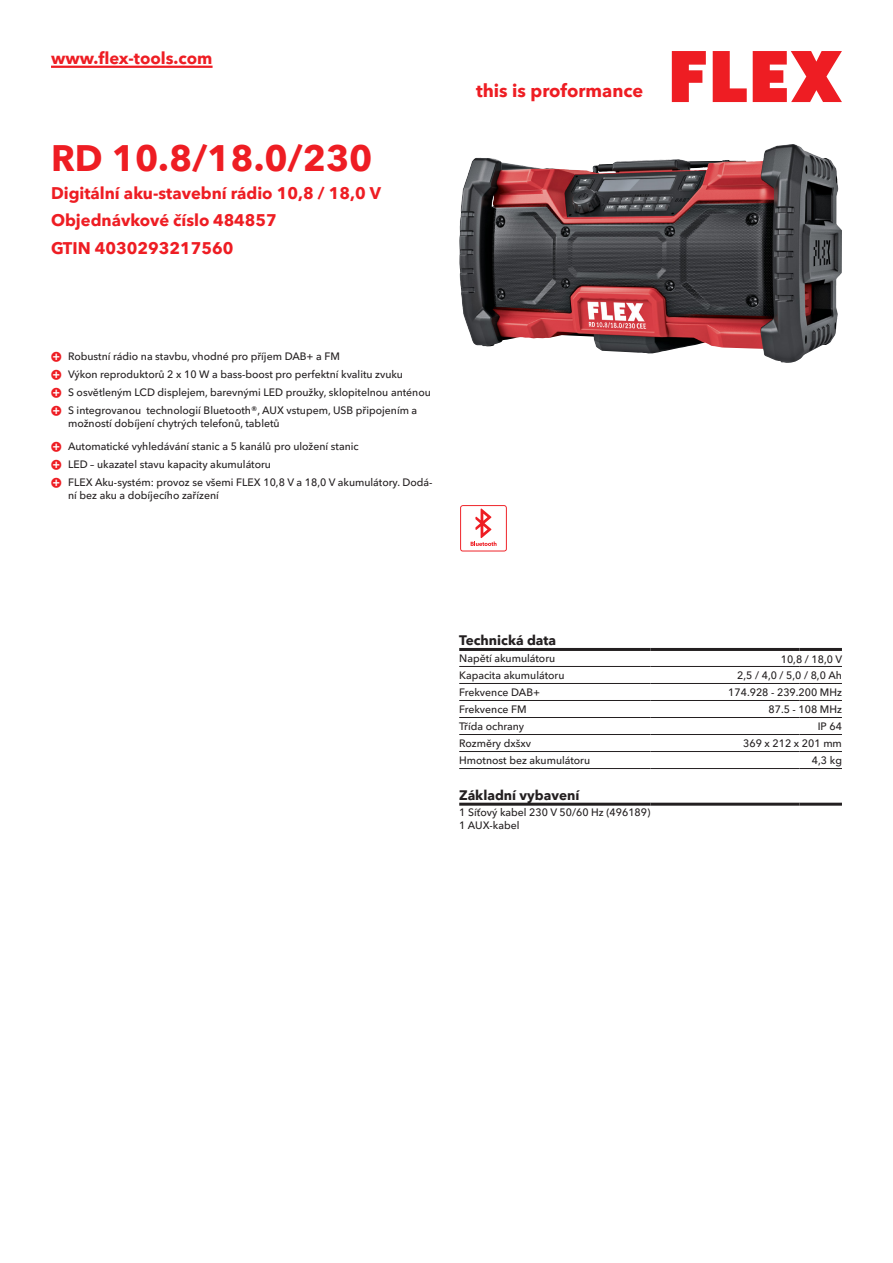
<style>
.page{position:relative;width:893px;height:1263px;background:#fff}
.page>*{position:absolute;margin:0;border:0;box-sizing:border-box;transform-origin:0 0}
.CB_AF_Product-name{font:700 36px "Avenir Next W1 G";color:#ee1d23}
.t1{font:700 18px "Avenir Next W1 G";color:#ee1d23}
.CB_AF_Product-short{font:700 16.5px "Avenir Next W1 G";color:#ee1d23}
.CB_AF_Order-number{font:700 16.5px "Avenir Next W1 G";color:#ee1d23}
.CB_AF_Table-headline{font:700 13.5px "Avenir Next W1 G";color:#231f20}
.CB_AF_Table-specific{font:500 10.5px/12.6px "Avenir Next W1 G";color:#231f20}
</style>
<div class="page">
<svg style="left:672px;top:51px;width:34px;height:51px"></svg>
<svg style="left:713px;top:51px;width:34px;height:51px"></svg>
<svg style="left:753px;top:51px;width:89px;height:51px"></svg>
<hr style="left:51px;top:66px;width:162px;height:2px;background:#ee1d23">
<img style="left:459px;top:144px;width:333px;height:210px">
<hr style="left:459px;top:666px;width:192px;height:1px;background:#231f20">
<hr style="left:651px;top:666px;width:148px;height:1px;background:#231f20">
<hr style="left:799px;top:666px;width:43px;height:1px;background:#231f20">
<hr style="left:459px;top:683px;width:192px;height:1px;background:#231f20">
<hr style="left:651px;top:683px;width:148px;height:1px;background:#231f20">
<hr style="left:799px;top:683px;width:43px;height:1px;background:#231f20">
<hr style="left:459px;top:700px;width:192px;height:1px;background:#231f20">
<hr style="left:651px;top:700px;width:148px;height:1px;background:#231f20">
<hr style="left:799px;top:700px;width:43px;height:1px;background:#231f20">
<hr style="left:459px;top:717px;width:192px;height:1px;background:#231f20">
<hr style="left:651px;top:717px;width:148px;height:1px;background:#231f20">
<hr style="left:799px;top:717px;width:43px;height:1px;background:#231f20">
<hr style="left:459px;top:734px;width:192px;height:1px;background:#231f20">
<hr style="left:651px;top:734px;width:148px;height:1px;background:#231f20">
<hr style="left:799px;top:734px;width:43px;height:1px;background:#231f20">
<hr style="left:459px;top:751px;width:192px;height:1px;background:#231f20">
<hr style="left:651px;top:751px;width:148px;height:1px;background:#231f20">
<hr style="left:799px;top:751px;width:43px;height:1px;background:#231f20">
<hr style="left:459px;top:768px;width:192px;height:1px;background:#231f20">
<hr style="left:651px;top:768px;width:148px;height:1px;background:#231f20">
<hr style="left:799px;top:768px;width:43px;height:1px;background:#231f20">
<hr style="left:459px;top:648px;width:192px;height:3px;background:#231f20">
<hr style="left:651px;top:648px;width:148px;height:3px;background:#231f20">
<hr style="left:799px;top:648px;width:43px;height:3px;background:#231f20">
<hr style="left:459px;top:803px;width:192px;height:3px;background:#231f20">
<hr style="left:651px;top:803px;width:148px;height:3px;background:#231f20">
<hr style="left:799px;top:803px;width:43px;height:3px;background:#231f20">
<svg style="left:460px;top:505px;width:47px;height:46px"></svg>
<h3 class="CB_AF_Product-short" style="left:51px;top:45px;width:163px">www.flex-tools.com</h3>
<p class="CB_AF_Product-name" style="left:51px;top:130px;width:323px">RD 10.8/18.0/230</p>
<p class="CB_AF_Product-short" style="left:51px;top:180px;width:331px">Digitální aku-stavební rádio 10,8 / 18,0 V</p>
<p class="CB_AF_Order-number" style="left:51px;top:207px;width:227px">Objednávkové číslo 484857</p>
<p class="CB_AF_Order-number" style="left:51px;top:235px;width:184px">GTIN 4030293217560</p>
<p class="CB_AF_Table-specific" style="left:68px;top:349px;width:273px">Robustní rádio na stavbu, vhodné pro příjem DAB+ a FM</p>
<p class="CB_AF_Table-specific" style="left:68px;top:367px;width:336px">Výkon reproduktorů 2 x 10 W a bass-boost pro perfektní kvalitu zvuku</p>
<p class="CB_AF_Table-specific" style="left:68px;top:385px;width:364px">S osvětleným LCD displejem, barevnými LED proužky, sklopitelnou anténou</p>
<p class="CB_AF_Table-specific" style="left:68px;top:403px;width:351px">S integrovanou technologií Bluetooth®, AUX vstupem, USB připojením a možností dobíjení chytrých telefonů, tabletů</p>
<p class="CB_AF_Table-specific" style="left:68px;top:439px;width:292px">Automatické vyhledávání stanic a 5 kanálů pro uložení stanic</p>
<p class="CB_AF_Table-specific" style="left:68px;top:457px;width:204px">LED – ukazatel stavu kapacity akumulátoru</p>
<p class="CB_AF_Table-specific" style="left:68px;top:475px;width:366px">FLEX Aku-systém: provoz se všemi FLEX 10,8 V a 18,0 V akumulátory. Dodá&shy;ní bez aku a dobíjecího zařízení</p>
<h2 class="t1" style="left:476px;top:77px;width:169px">this is proformance</h2>
<p class="CB_AF_Table-headline" style="left:459px;top:630px;width:98px">Technická data</p>
<p class="CB_AF_Table-specific" style="left:459px;top:651px;width:97px">Napětí akumulátoru</p>
<p class="CB_AF_Table-specific" style="left:781px;top:652px;width:63px">10,8 / 18,0 V</p>
<p class="CB_AF_Table-specific" style="left:459px;top:668px;width:107px">Kapacita akumulátoru</p>
<p class="CB_AF_Table-specific" style="left:737px;top:668px;width:106px">2,5 / 4,0 / 5,0 / 8,0 Ah</p>
<p class="CB_AF_Table-specific" style="left:459px;top:685px;width:82px">Frekvence DAB+</p>
<p class="CB_AF_Table-specific" style="left:728px;top:685px;width:115px">174.928 - 239.200 MHz</p>
<p class="CB_AF_Table-specific" style="left:459px;top:702px;width:69px">Frekvence FM</p>
<p class="CB_AF_Table-specific" style="left:768px;top:702px;width:75px">87.5 - 108 MHz</p>
<p class="CB_AF_Table-specific" style="left:459px;top:719px;width:67px">Třída ochrany</p>
<p class="CB_AF_Table-specific" style="left:818px;top:719px;width:26px">IP 64</p>
<p class="CB_AF_Table-specific" style="left:459px;top:736px;width:73px">Rozměry dxšxv</p>
<p class="CB_AF_Table-specific" style="left:743px;top:736px;width:100px">369 x 212 x 201 mm</p>
<p class="CB_AF_Table-specific" style="left:459px;top:753px;width:132px">Hmotnost bez akumulátoru</p>
<p class="CB_AF_Table-specific" style="left:812px;top:753px;width:32px">4,3 kg</p>
<p class="CB_AF_Table-headline" style="left:459px;top:784px;width:122px">Základní vybavení</p>
<p class="CB_AF_Table-specific" style="left:459px;top:805px;width:193px">1 Síťový kabel 230 V 50/60 Hz (496189)<br>1 AUX-kabel</p>
</div>
